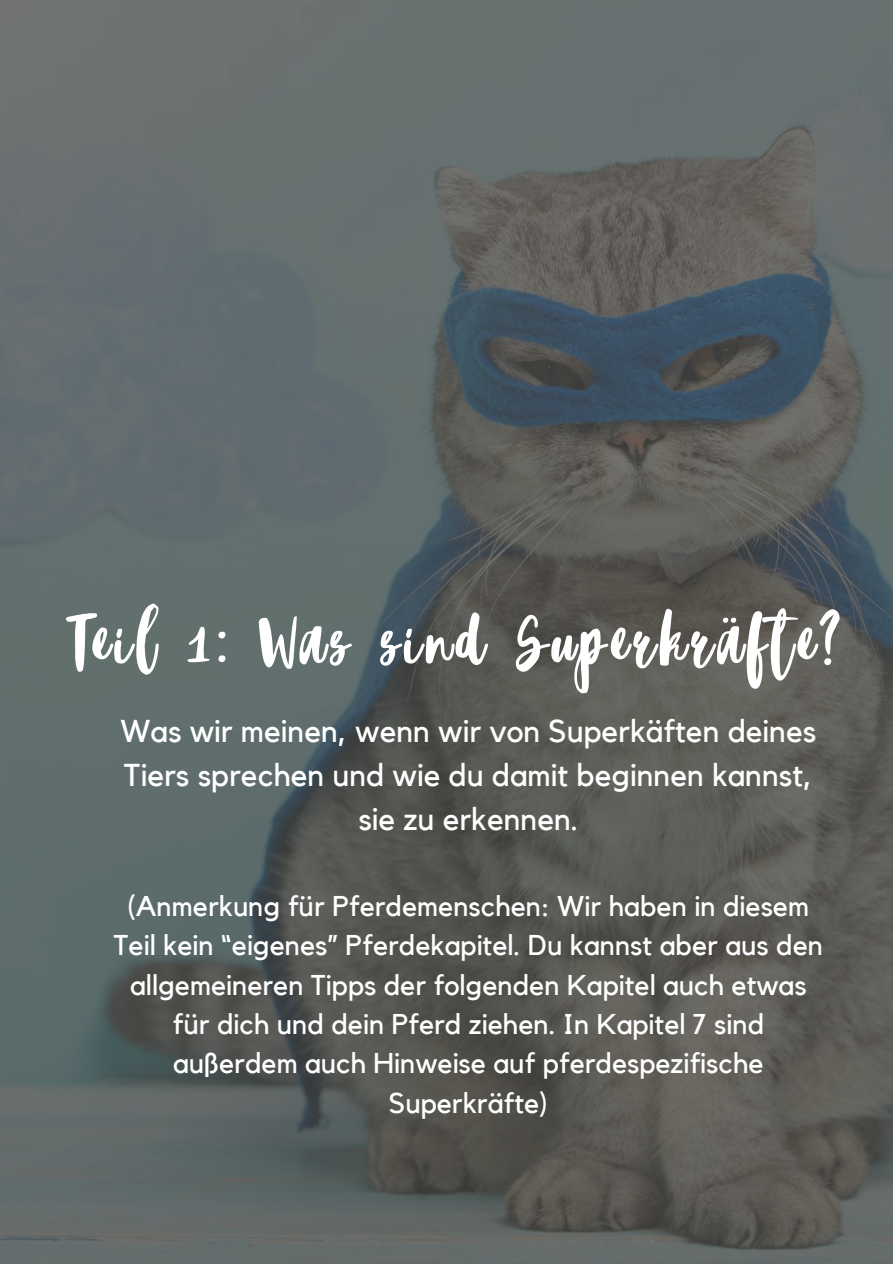
<style>
.page{position:relative;width:893px;height:1264px;background:#fff}
.page>*{position:absolute;margin:0;border:0;box-sizing:border-box;transform-origin:0 0}
.t1{font:62.7px "Blacktear Script";letter-spacing:.075em;color:#fff}
.t2{font:31.5px/43.8px "Kollektif";color:#fff;text-align:center}
.t3{font:28.5px/39.3px "Kollektif";color:#fff;text-align:center}
</style>
<div class="page">
<img style="left:0;top:0;width:892px;height:1263px">
<h1 class="t1" style="left:72px;top:604px;width:770px">Teil 1: Was sind Superkräfte?</h1>
<p class="t2" style="left:120px;top:709px;width:697px">Was wir meinen, wenn wir von Superkäften deines<br>Tiers sprechen und wie du damit beginnen kannst, sie zu erkennen.</p>
<p class="t3" style="left:114px;top:886px;width:710px">(Anmerkung für Pferdemenschen: Wir haben in diesem Teil kein &lt;eigenes= Pferdekapitel. Du kannst aber aus den allgemeineren Tipps der folgenden Kapitel auch etwas für dich und dein Pferd ziehen. In Kapitel 7 sind außerdem auch Hinweise auf pferdespezifische Superkräfte)</p>
</div>
